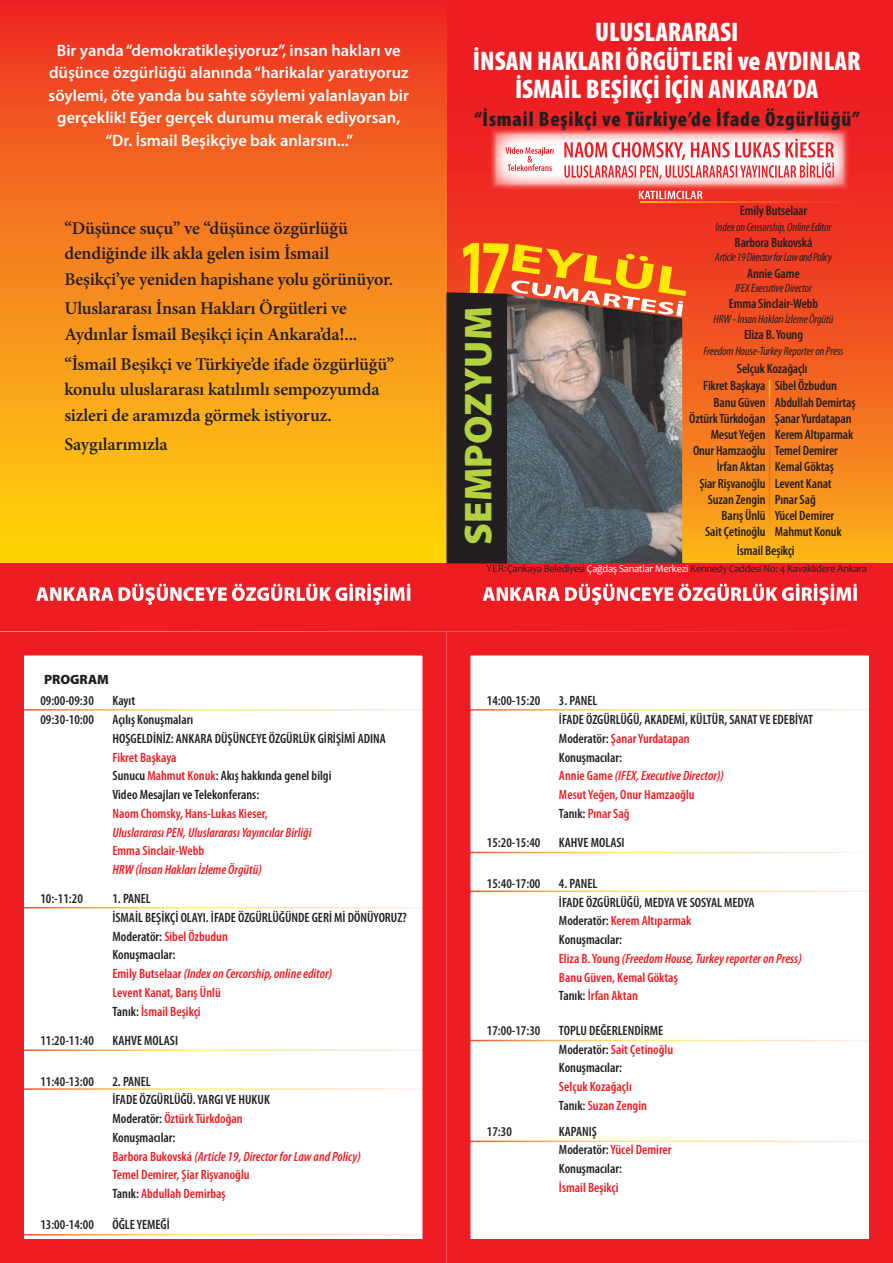
<style>
.page{position:relative;width:893px;height:1263px;background:#fff}
.page>*{position:absolute;margin:0;border:0;box-sizing:border-box;transform-origin:0 0}
.t1{font:900 39px "Myriad Pro";color:#b2d23f}
.t2{font:900 condensed 27px/28.5px "Myriad Pro";color:#fff;text-align:center}
.t3{font:900 condensed 21px "Myriad Pro";letter-spacing:.04em;color:#231f20}
.t4{font:600 18px/25.5px "Minion Pro";letter-spacing:-.01em;color:#231f20}
.t5{font:600 16.5px/22.5px "Myriad Pro";color:#fff;text-align:center}
.t6{font:600 condensed 13.5px "Myriad Pro";color:#231f20}
.t7{font:600 condensed 13.5px "Myriad Pro";color:#ee1d23}
.t8{font:italic 600 condensed 13.5px "Myriad Pro";color:#ee1d23}
.t9{font:900 13.5px "Myriad Pro";color:#231f20}
.t10{font:italic condensed 12px "Myriad Pro";letter-spacing:-.01em;color:#231f20}
.t11{font:italic condensed 12px "Myriad Pro";letter-spacing:-.03em;color:#231f20}
.t12{font:10.5px "Candara";letter-spacing:-.03em;color:#231f20}
.s1{color:#ee1d23}
.s2{color:#231f20}
.s3{font-style:normal}
.s4{color:#fff}
</style>
<div class="page">
<svg style="left:446px;top:0;width:447px;height:563px;background:#f04521"></svg>
<svg style="left:0;top:0;width:446px;height:563px;background:#f6841b"></svg>
<div style="left:0;top:563px;width:893px;height:68px;background:#ee1d23"></div>
<svg style="left:36px;top:584px;width:374px;height:21px"></svg>
<svg style="left:483px;top:584px;width:374px;height:21px"></svg>
<svg style="left:639px;top:192px;width:64px;height:7px"></svg>
<svg style="left:488px;top:126px;width:363px;height:66px;background:#f58482"></svg>
<svg style="left:564px;top:139px;width:270px;height:41px"></svg>
<svg style="left:505px;top:147px;width:49px;height:24px"></svg>
<hr style="left:640px;top:201px;width:253px;height:2px;background:#fff">
<hr style="left:769px;top:380px;width:1px;height:156px;background:#fff">
<svg style="left:446px;top:243px;width:240px;height:328px;background:#76594c"></svg>
<div style="left:446px;top:631px;width:447px;height:632px;border:24px solid #ee1d23"></div>
<div style="left:0;top:631px;width:446px;height:632px;border:24px solid #ee1d23"></div>
<p class="t5" style="left:49px;top:39px;width:362px">Bir yanda “demokratikleşiyoruz”, insan hakları ve düşünce özgürlüğü alanında “harikalar yaratıyoruz söylemi, öte yanda bu sahte söylemi yalanlayan bir gerçeklik! Eğer gerçek durumu merak ediyorsan,</p>
<p class="t5" style="left:105px;top:129px;width:249px">“Dr. İsmail Beşikçiye bak anlarsın...”</p>
<p class="t4" style="left:64px;top:215px;width:330px">“Düşünce suçu” ve “düşünce özgürlüğü dendiğinde ilk akla gelen isim İsmail<br>Beşikçi’ye yeniden hapishane yolu görünüyor.</p>
<p class="t4" style="left:64px;top:296px;width:294px">Uluslararası İnsan Hakları Örgütleri ve<br>Aydınlar İsmail Beşikçi için Ankara’da!...</p>
<p class="t4" style="left:64px;top:351px;width:331px">“İsmail Beşikçi ve Türkiye’de ifade özgürlüğü” konulu uluslararası katılımlı sempozyumda sizleri de aramızda görmek istiyoruz.</p>
<p class="t4" style="left:64px;top:432px;width:105px">Saygılarımızla</p>
<p class="t9" style="left:44px;top:671px;width:66px">PROGRAM</p>
<p class="t6" style="left:40px;top:693px;width:55px">09:00-09:30</p>
<p class="t6" style="left:40px;top:712px;width:55px">09:30-10:00</p>
<p class="t6" style="left:112px;top:693px;width:24px">Kayıt</p>
<p class="t6" style="left:112px;top:712px;width:82px">Açılış Konuşmaları</p>
<p class="t6" style="left:112px;top:731px;width:275px">HOŞGELDINIZ: ANKARA DÜŞÜNCEYE ÖZGÜRLÜK GIRIŞIMI ADINA</p>
<p class="t7" style="left:112px;top:750px;width:66px">Fikret Başkaya</p>
<p class="t6" style="left:112px;top:768px;width:220px">Sunucu <span class="s1">Mahmut Konuk</span>: Akış hakkında genel bilgi</p>
<p class="t6" style="left:112px;top:787px;width:148px">Video Mesajları ve Telekonferans:</p>
<p class="t7" style="left:112px;top:806px;width:157px">Naom Chomsky, Hans-Lukas Kieser,</p>
<p class="t8" style="left:112px;top:825px;width:200px">Uluslararası PEN, Uluslararası Yayıncılar Birliği</p>
<p class="t7" style="left:112px;top:843px;width:93px">Emma Sinclair-Webb</p>
<p class="t8" style="left:112px;top:862px;width:151px">HRW (İnsan Hakları İzleme Örgütü)</p>
<p class="t6" style="left:40px;top:891px;width:44px">10:-11:20</p>
<p class="t6" style="left:112px;top:891px;width:40px">1. PANEL</p>
<p class="t6" style="left:112px;top:910px;width:296px">İSMAIL BEŞIKÇI OLAYI. İFADE ÖZGÜRLÜĞÜNDE GERI MI DÖNÜYORUZ?</p>
<p class="t7" style="left:112px;top:929px;width:117px"><span class="s2">Moderatör:</span> Sibel Özbudun</p>
<p class="t6" style="left:112px;top:947px;width:65px">Konuşmacılar:</p>
<p class="t8" style="left:112px;top:966px;width:221px"><span class="s3">Emily Butselaar</span> (Index on Cercorship, online editor)</p>
<p class="t7" style="left:112px;top:985px;width:110px">Levent Kanat, Barış Ünlü</p>
<p class="t7" style="left:112px;top:1004px;width:90px"><span class="s2">Tanık:</span> İsmail Beşikçi</p>
<p class="t6" style="left:40px;top:1033px;width:55px">11:20-11:40</p>
<p class="t6" style="left:112px;top:1033px;width:67px">KAHVE MOLASI</p>
<p class="t6" style="left:40px;top:1074px;width:55px">11:40-13:00</p>
<p class="t6" style="left:112px;top:1074px;width:40px">2. PANEL</p>
<p class="t6" style="left:112px;top:1092px;width:159px">İFADE ÖZGÜRLÜĞÜ. YARGI VE HUKUK</p>
<p class="t7" style="left:112px;top:1111px;width:132px"><span class="s2">Moderatör:</span> Öztürk Türkdoğan</p>
<p class="t6" style="left:112px;top:1130px;width:65px">Konuşmacılar:</p>
<p class="t8" style="left:112px;top:1149px;width:250px"><span class="s3">Barbora Bukovská</span> (Article 19, Director for Law and Policy)</p>
<p class="t7" style="left:112px;top:1167px;width:139px">Temel Demirer, Şiar Rişvanoğlu</p>
<p class="t7" style="left:112px;top:1186px;width:115px"><span class="s2">Tanık:</span> Abdullah Demirbaş</p>
<p class="t6" style="left:40px;top:1217px;width:55px">13:00-14:00</p>
<p class="t6" style="left:112px;top:1217px;width:59px">ÖĞLE YEMEĞİ</p>
<p class="t2" style="left:595px;top:17px;width:145px">ULUSLARARASI</p>
<p class="t2" style="left:473px;top:46px;width:389px">İNSAN HAKLARI ÖRGÜTLERİ ve AYDINLAR<br>İSMAİL BEŞİKÇİ İÇİN ANKARA’DA</p>
<p class="t3" style="left:474px;top:106px;width:387px">“İsmail Beşikçi ve Türkiye’de İfade Özgürlüğü”</p>
<p class="t1" style="left:452px;top:545px;width:240px;rotate:-90deg">SEMPOZYUM</p>
<p class="t6" style="left:740px;top:203px;width:69px">Emily Butselaar</p>
<p class="t10" style="left:715px;top:220px;width:118px">Index on Censorship, Online Editor</p>
<p class="t6" style="left:735px;top:235px;width:79px">Barbora Bukovská</p>
<p class="t11" style="left:715px;top:250px;width:119px">Article 19 Director for Law and Policy</p>
<p class="t6" style="left:747px;top:266px;width:54px">Annie Game</p>
<p class="t10" style="left:735px;top:281px;width:79px">IFEX Executive Director</p>
<p class="t6" style="left:729px;top:296px;width:91px">Emma Sinclair-Webb</p>
<p class="t10" style="left:714px;top:311px;width:121px">HRW - İnsan Hakları İzleme Örgütü</p>
<p class="t6" style="left:744px;top:327px;width:61px">Eliza B. Young</p>
<p class="t10" style="left:703px;top:344px;width:142px">FreedomHouse-Turkey Reporter on Press</p>
<p class="t6" style="left:737px;top:362px;width:72px">Selçuk Kozağaçlı</p>
<p class="t6" style="left:775px;top:378px;width:63px">Sibel Özbudun</p>
<p class="t6" style="left:775px;top:395px;width:82px">Abdullah Demirtaş</p>
<p class="t6" style="left:775px;top:411px;width:78px">Şanar Yurdatapan</p>
<p class="t6" style="left:775px;top:427px;width:80px">Kerem Altıparmak</p>
<p class="t6" style="left:775px;top:443px;width:65px">Temel Demirer</p>
<p class="t6" style="left:775px;top:459px;width:61px">Kemal Göktaş</p>
<p class="t6" style="left:775px;top:476px;width:58px">Levent Kanat</p>
<p class="t6" style="left:775px;top:492px;width:42px">Pınar Sağ</p>
<p class="t6" style="left:775px;top:508px;width:61px">Yücel Demirer</p>
<p class="t6" style="left:775px;top:524px;width:68px">Mahmut Konuk</p>
<p class="t6" style="left:703px;top:378px;width:64px">Fikret Başkaya</p>
<p class="t6" style="left:713px;top:395px;width:54px">Banu Güven</p>
<p class="t6" style="left:689px;top:411px;width:78px">Öztürk Türkdoğan</p>
<p class="t6" style="left:711px;top:427px;width:56px">Mesut Yeğen</p>
<p class="t6" style="left:693px;top:443px;width:74px">Onur Hamzaoğlu</p>
<p class="t6" style="left:717px;top:459px;width:50px">İrfan Aktan</p>
<p class="t6" style="left:699px;top:476px;width:68px">Şiar Rişvanoğlu</p>
<p class="t6" style="left:708px;top:492px;width:59px">Suzan Zengin</p>
<p class="t6" style="left:722px;top:508px;width:45px">Barış Ünlü</p>
<p class="t6" style="left:705px;top:524px;width:62px">Sait Çetinoğlu</p>
<p class="t12" style="left:507px;top:561px;width:361px">Çankaya Belediyesi <span class="s4">Çağdaş Sanatlar Merkezi</span> Kennedy Caddesi No: 4 Kavaklıdere Ankara</p>
<p class="t6" style="left:737px;top:543px;width:59px">İsmail Beşikçi</p>
<p class="t6" style="left:487px;top:693px;width:55px">14:00-15:20</p>
<p class="t6" style="left:559px;top:693px;width:40px">3. PANEL</p>
<p class="t6" style="left:559px;top:712px;width:256px">İFADE ÖZGÜRLÜĞÜ, AKADEMI, KÜLTÜR, SANAT VE EDEBIYAT</p>
<p class="t7" style="left:559px;top:731px;width:132px"><span class="s2">Moderatör:</span> Şanar Yurdatapan</p>
<p class="t6" style="left:559px;top:750px;width:65px">Konuşmacılar:</p>
<p class="t8" style="left:559px;top:769px;width:167px"><span class="s3">Annie Game</span> (IFEX, Executive Director))</p>
<p class="t7" style="left:559px;top:787px;width:137px">Mesut Yeğen, Onur Hamzaoğlu</p>
<p class="t7" style="left:559px;top:806px;width:72px"><span class="s2">Tanık:</span> Pınar Sağ</p>
<p class="t6" style="left:487px;top:835px;width:55px">15:20-15:40</p>
<p class="t6" style="left:559px;top:835px;width:67px">KAHVE MOLASI</p>
<p class="t6" style="left:487px;top:876px;width:55px">15:40-17:00</p>
<p class="t6" style="left:487px;top:1023px;width:55px">17:00-17:30</p>
<p class="t6" style="left:487px;top:1124px;width:26px">17:30</p>
<p class="t6" style="left:559px;top:876px;width:40px">4. PANEL</p>
<p class="t6" style="left:559px;top:895px;width:197px">İFADE ÖZGÜRLÜĞÜ, MEDYA VE SOSYAL MEDYA</p>
<p class="t7" style="left:559px;top:913px;width:134px"><span class="s2">Moderatör:</span> Kerem Altıparmak</p>
<p class="t6" style="left:559px;top:932px;width:65px">Konuşmacılar:</p>
<p class="t8" style="left:559px;top:951px;width:244px"><span class="s3">Eliza B. Young</span> (Freedom House, Turkey reporter on Press)</p>
<p class="t7" style="left:559px;top:970px;width:120px">Banu Güven, Kemal Göktaş</p>
<p class="t7" style="left:559px;top:988px;width:80px"><span class="s2">Tanık:</span> İrfan Aktan</p>
<p class="t6" style="left:559px;top:1023px;width:106px">TOPLU DEĞERLENDİRME</p>
<p class="t7" style="left:559px;top:1042px;width:116px"><span class="s2">Moderatör:</span> Sait Çetinoğlu</p>
<p class="t6" style="left:559px;top:1060px;width:65px">Konuşmacılar:</p>
<p class="t7" style="left:559px;top:1079px;width:74px">Selçuk Kozağaçlı</p>
<p class="t7" style="left:559px;top:1098px;width:89px"><span class="s2">Tanık:</span> Suzan Zengin</p>
<p class="t6" style="left:559px;top:1124px;width:40px">KAPANIŞ</p>
<p class="t7" style="left:559px;top:1142px;width:114px"><span class="s2">Moderatör:</span> Yücel Demirer</p>
<p class="t6" style="left:559px;top:1161px;width:65px">Konuşmacılar:</p>
<p class="t7" style="left:559px;top:1180px;width:61px">İsmail Beşikçi</p>
</div>
